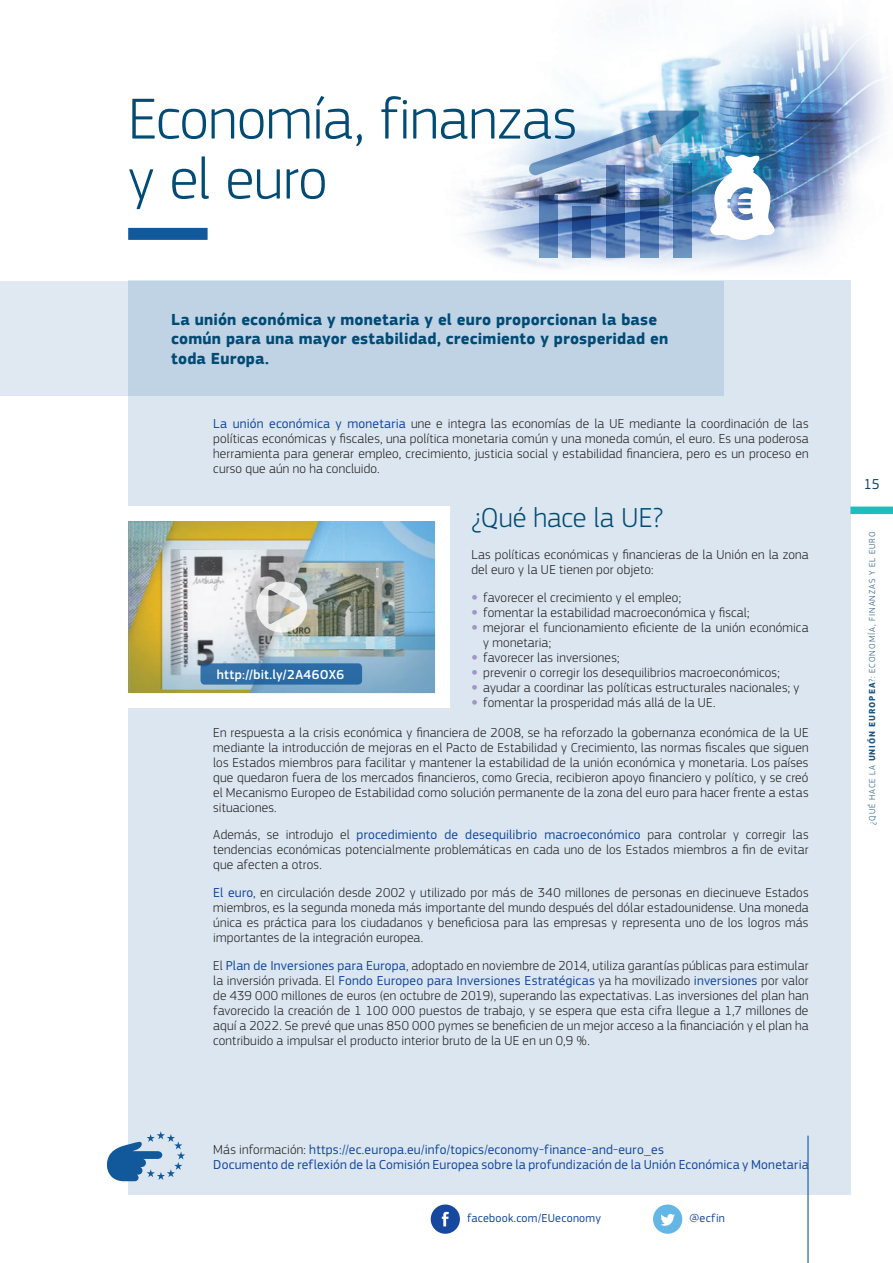
<style>
.page{position:relative;width:893px;height:1263px;background:#fff}
.page>*{position:absolute;margin:0;border:0;box-sizing:border-box;transform-origin:0 0}
.Titre{font:300 60px/60px "EC Square Sans Pro";letter-spacing:-.01em;color:#014b75}
.Sous-titre_texte{font:300 28.5px "EC Square Sans Pro";color:#014b75}
.Introduction{font:700 16.5px/19.5px "EC Square Sans Pro";letter-spacing:.01em;color:#014b75}
.t1{font:15px "EC Square Sans Pro";color:#114368;scale:.95 1}
._02_Texte_KL{font:300 13.5px/15px "EC Square Sans Pro";letter-spacing:.01em;color:#231f20;text-align:justify}
._02_Texte_KL-2{font:13.5px "EC Square Sans Pro";letter-spacing:.015em;color:#15489e}
.folio_number{font:500 13.5px "EC Square Sans Pro";letter-spacing:.02em;color:#fff}
._02_Texte_KL-3{font:12px "EC Square Sans Pro";letter-spacing:.02em;color:#15489e}
.t2{font:300 9px "EC Square Sans Pro";letter-spacing:.115em;color:#1c5681}
.s1{font-weight:400;color:#15489e}
.s2{font-size:7.5px;color:#a495c7}
.s3{font-weight:300;color:#231f20}
.s4{font-weight:700}
</style>
<div class="page">
<div style="left:128px;top:281px;width:723px;height:914px;background:#dbe6f0"></div>
<svg style="left:0;top:281px;width:723px;height:114px;background:#c5d6e7"></svg>
<img style="left:429px;top:8px;width:456px;height:273px">
<svg style="left:539px;top:195px;width:19px;height:63px"></svg>
<svg style="left:572px;top:206px;width:19px;height:52px"></svg>
<svg style="left:606px;top:175px;width:19px;height:83px;background:#43669c"></svg>
<svg style="left:640px;top:189px;width:19px;height:69px"></svg>
<svg style="left:673px;top:175px;width:19px;height:83px;background:#3e6aa3"></svg>
<img style="left:528px;top:111px;width:171px;height:64px">
<img style="left:708px;top:154px;width:68px;height:86px">
<svg style="left:107px;top:1131px;width:78px;height:50px"></svg>
<div style="left:128px;top:228px;width:80px;height:12px;background:#12599b"></div>
<svg style="left:653px;top:1204px;width:29px;height:30px"></svg>
<svg style="left:431px;top:1204px;width:29px;height:30px"></svg>
<hr style="left:807px;top:1135px;width:2px;height:128px;background:#12599b">
<img style="left:128px;top:506px;width:322px;height:202px">
<svg style="left:256px;top:581px;width:51px;height:51px;background:#cdccc9"></svg>
<div style="left:200px;top:663px;width:162px;height:22px;background:#2a6ba6;border-radius:4px"></div>
<div style="left:850px;top:506px;width:43px;height:8px;background:#21bdbd"></div>
<p class="Titre" style="left:128px;top:88px;width:451px">Economía, finanzas y el euro</p>
<p class="Introduction" style="left:171px;top:310px;width:499px">La unión económica y monetaria y el euro proporcionan la base común para una mayor estabilidad, crecimiento y prosperidad en toda Europa.</p>
<p class="_02_Texte_KL" style="left:213px;top:416px;width:597px"><span class="s1">La unión económica y monetaria</span> une e integra las economías de la UE mediante la coordinación de las políticas económicas y fiscales, una política monetaria común y una moneda común, el euro. Es una poderosa herramienta para generar empleo, crecimiento, justicia social y estabilidad financiera, pero es un proceso en curso que aún no ha concluido.</p>
<p class="Sous-titre_texte" style="left:471px;top:501px;width:193px">¿Qué hace la UE?</p>
<p class="_02_Texte_KL" style="left:471px;top:547px;width:339px">Las políticas económicas y financieras de la Unión en la zona del euro y la UE tienen por objeto:</p>
<p class="_02_Texte_KL" style="left:471px;top:590px;width:211px"><span class="s2">●</span> favorecer el crecimiento y el empleo;</p>
<p class="_02_Texte_KL" style="left:471px;top:605px;width:280px"><span class="s2">●</span> fomentar la estabilidad macroeconómica y fiscal;</p>
<p class="_02_Texte_KL" style="left:483px;top:620px;width:327px;text-indent:-12px"><span class="s2">●</span> mejorar el funcionamiento eficiente de la unión económica y monetaria;</p>
<p class="_02_Texte_KL" style="left:471px;top:650px;width:150px"><span class="s2">●</span> favorecer las inversiones;</p>
<p class="_02_Texte_KL" style="left:471px;top:665px;width:310px"><span class="s2">●</span> prevenir o corregir los desequilibrios macroeconómicos;</p>
<p class="_02_Texte_KL" style="left:471px;top:680px;width:330px"><span class="s2">●</span> ayudar a coordinar las políticas estructurales nacionales; y</p>
<p class="_02_Texte_KL" style="left:471px;top:695px;width:246px"><span class="s2">●</span> fomentar la prosperidad más allá de la UE.</p>
<p class="_02_Texte_KL" style="left:213px;top:725px;width:597px">En respuesta a la crisis económica y financiera de 2008, se ha reforzado la gobernanza económica de la UE mediante la introducción de mejoras en el Pacto de Estabilidad y Crecimiento, las normas fiscales que siguen los Estados miembros para facilitar y mantener la estabilidad de la unión económica y monetaria. Los países que quedaron fuera de los mercados financieros, como Grecia, recibieron apoyo financiero y político, y se creó el Mecanismo Europeo de Estabilidad como solución permanente de la zona del euro para hacer frente a estas situaciones.</p>
<p class="_02_Texte_KL" style="left:213px;top:827px;width:597px">Además, se introdujo el <span class="s1">procedimiento de desequilibrio macroeconómico</span> para controlar y corregir las tendencias económicas potencialmente problemáticas en cada uno de los Estados miembros a fin de evitar que afecten a otros.</p>
<p class="_02_Texte_KL" style="left:213px;top:885px;width:597px"><span class="s1">El euro</span>, en circulación desde 2002 y utilizado por más de 340 millones de personas en diecinueve Estados miembros, es la segunda moneda más importante del mundo después del dólar estadounidense. Una moneda única es práctica para los ciudadanos y beneficiosa para las empresas y representa uno de los logros más importantes de la integración europea.</p>
<p class="_02_Texte_KL" style="left:213px;top:958px;width:597px">El <span class="s1">Plan de Inversiones para Europa</span>, adoptado en noviembre de 2014, utiliza garantías públicas para estimular la inversión privada. El <span class="s1">Fondo Europeo para Inversiones Estratégicas</span> ya ha movilizado <span class="s1">inversiones</span> por valor de 439 000 millones de euros (en octubre de 2019), superando las expectativas. Las inversiones del plan han favorecido la creación de 1 100 000 puestos de trabajo, y se espera que esta cifra llegue a 1,7 millones de aquí a 2022. Se prevé que unas 850 000 pymes se beneficien de un mejor acceso a la financiación y el plan ha contribuido a impulsar el producto interior bruto de la UE en un 0,9 %.</p>
<p class="folio_number" style="left:217px;top:667px;width:129px">http://bit.ly/2A46OX6</p>
<p class="_02_Texte_KL-2" style="left:213px;top:1142px;width:452px"><span class="s3">Más información:</span> https://ec.europa.eu/info/topics/economy-finance-and-euro_es</p>
<p class="_02_Texte_KL-2" style="left:213px;top:1157px;width:597px">Documento de reflexión de la Comisión Europea sobre la profundización de la Unión Económica y Monetaria</p>
<p class="_02_Texte_KL-3" style="left:467px;top:1211px;width:135px">facebook.com/EUeconomy</p>
<p class="_02_Texte_KL-3" style="left:689px;top:1211px;width:37px">@ecfin</p>
<p class="t1" style="left:864px;top:475px;width:18px">15</p>
<p class="t2" style="left:867px;top:824px;width:293px;rotate:-90deg">¿QUÉ HACE LA <span class="s4">UNIÓN EUROPEA</span>?: Economía, finanzas yel euro</p>
</div>
